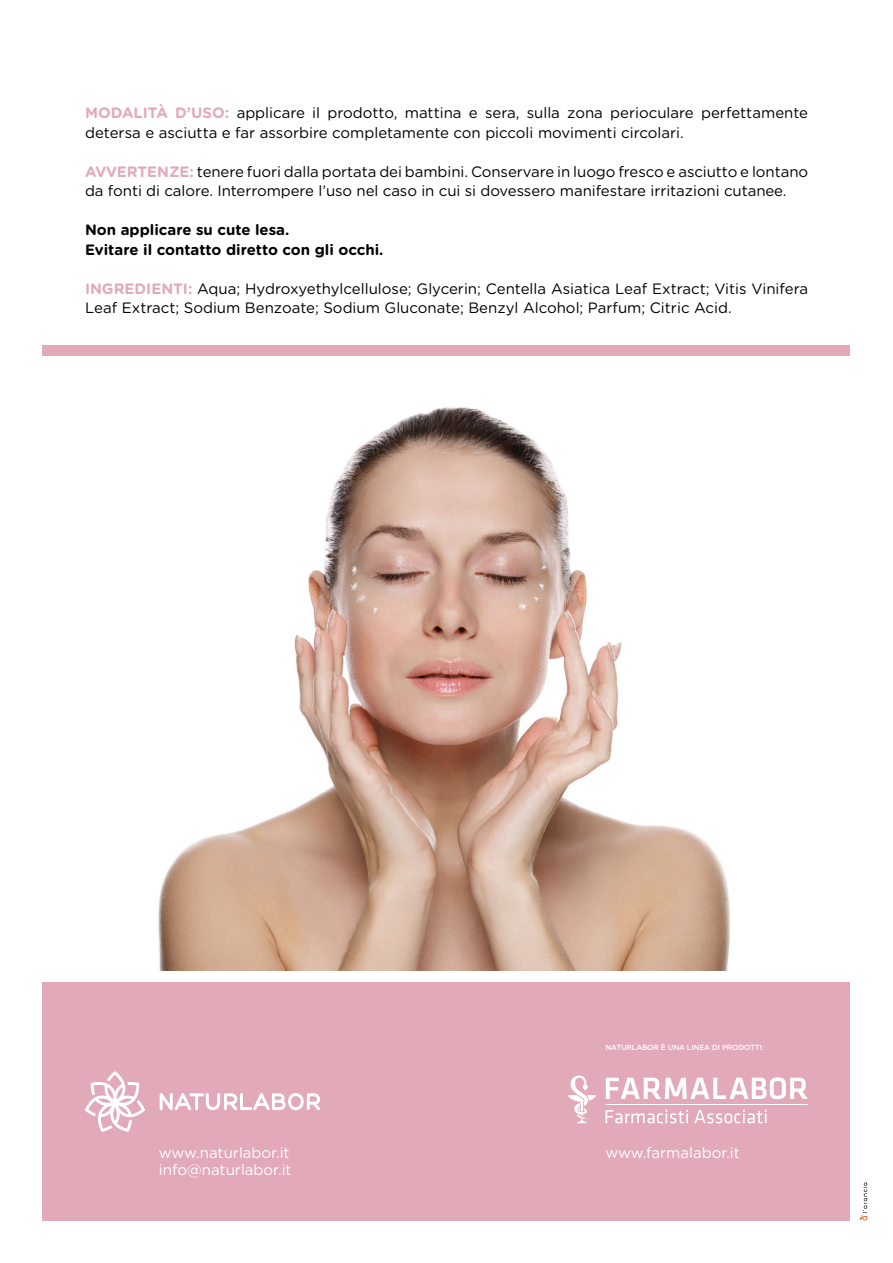
<style>
.page{position:relative;width:893px;height:1263px;background:#fff}
.page>*{position:absolute;margin:0;border:0;box-sizing:border-box;transform-origin:0 0}
.t1{font:15px/19.5px "Gotham Rounded";color:#000}
.t2{font:700 15px/19.5px "Gotham Rounded";color:#000}
.t3{font:15px/16.5px "Gotham Rounded";color:#fff}
.t4{font:500 7.5px "Gotham Rounded";letter-spacing:-.02em;color:#fff}
.s1{font-weight:700;color:#e2a9b9}
</style>
<div class="page">
<div style="left:43px;top:982px;width:807px;height:238px;background:#e2a9b9"></div>
<svg style="left:568px;top:1075px;width:28px;height:48px"></svg>
<svg style="left:606px;top:1110px;width:160px;height:13px"></svg>
<svg style="left:606px;top:1077px;width:202px;height:22px"></svg>
<hr style="left:606px;top:1104px;width:202px;height:1px;background:#fff">
<svg style="left:160px;top:1093px;width:160px;height:17px"></svg>
<svg style="left:85px;top:1071px;width:60px;height:61px"></svg>
<svg style="left:859px;top:1182px;width:8px;height:38px"></svg>
<img style="left:158px;top:407px;width:572px;height:563px">
<div style="left:43px;top:345px;width:807px;height:11px;background:#e2a9b9"></div>
<p class="t1" style="left:85px;top:103px;width:725px"><span class="s1">MODALITÀ D’USO:</span> applicare il prodotto, mattina e sera, sulla zona perioculare perfettamente detersa e asciutta e far assorbire completamente con piccoli movimenti circolari.</p>
<p class="t1" style="left:85px;top:161px;width:725px"><span class="s1">AVVERTENZE:</span> tenere fuori dalla portata dei bambini. Conservare in luogo fresco e asciutto e lontano da fonti di calore. Interrompere l’uso nel caso in cui si dovessero manifestare irritazioni cutanee.</p>
<p class="t2" style="left:85px;top:220px;width:300px">Non applicare su cute lesa.<br>Evitare il contatto diretto con gli occhi.</p>
<p class="t1" style="left:85px;top:278px;width:725px"><span class="s1">INGREDIENTI:</span> Aqua; Hydroxyethylcellulose; Glycerin; Centella Asiatica Leaf Extract; Vitis Vinifera<br>Leaf Extract; Sodium Benzoate; Sodium Gluconate; Benzyl Alcohol; Parfum; Citric Acid.</p>
<p class="t3" style="left:159px;top:1144px;width:134px">www.naturlabor.it info@naturlabor.it</p>
<p class="t4" style="left:605px;top:1042px;width:160px">NATURLABOR È UNA LINEA DI PRODOTTI:</p>
<p class="t3" style="left:605px;top:1144px;width:136px">www.farmalabor.it</p>
</div>
